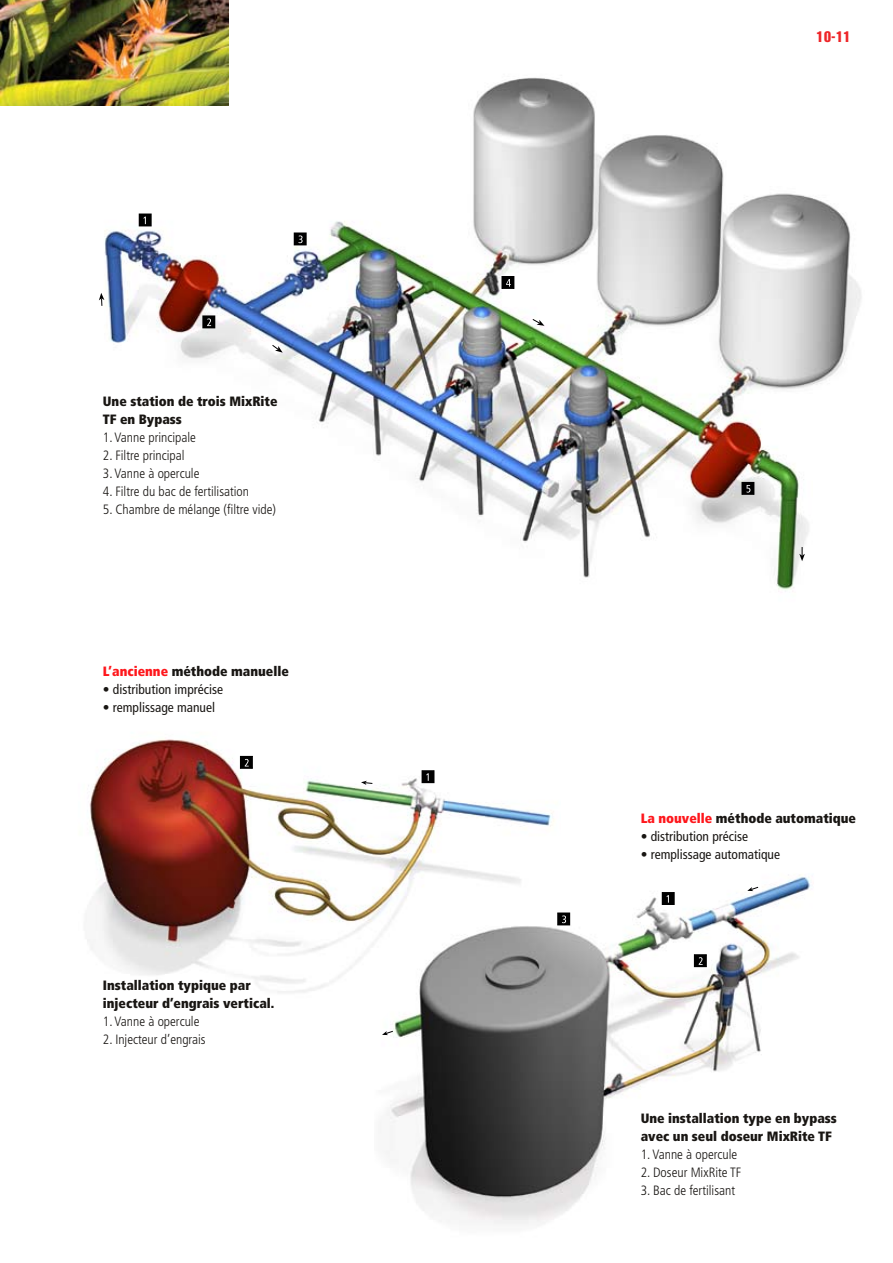
<style>
.page{position:relative;width:893px;height:1263px;background:#fff}
.page>*{position:absolute;margin:0;border:0;box-sizing:border-box;transform-origin:0 0}
.t1{font:extra-condensed 15px "Helvetica";color:#ee2528}
.t2{font:300 condensed 13.5px "Frutiger";color:#191613}
.t3{font:900 condensed 13.5px/18px "Frutiger";color:#191613}
.t4{font:condensed 13.5px "Frutiger";color:#191613}
.s1{color:#fe171c}
</style>
<div class="page">
<img style="left:0;top:0;width:228px;height:105px">
<img style="left:87px;top:739px;width:468px;height:254px">
<div style="left:422px;top:771px;width:12px;height:12px;background:#010101"></div>
<div style="left:422px;top:770px;width:12px;height:13px;border:1px solid #010101"></div>
<svg style="left:426px;top:773px;width:3px;height:8px"></svg>
<div style="left:240px;top:756px;width:12px;height:12px;background:#010101"></div>
<div style="left:240px;top:756px;width:13px;height:12px;border:1px solid #010101"></div>
<svg style="left:245px;top:759px;width:4px;height:7px"></svg>
<svg style="left:361px;top:781px;width:12px;height:4px"></svg>
<img style="left:89px;top:66px;width:773px;height:524px">
<div style="left:139px;top:214px;width:12px;height:12px;background:#000"></div>
<svg style="left:143px;top:217px;width:3px;height:7px"></svg>
<div style="left:294px;top:233px;width:12px;height:12px;background:#000"></div>
<svg style="left:298px;top:235px;width:5px;height:8px"></svg>
<div style="left:502px;top:276px;width:12px;height:12px;background:#000"></div>
<div style="left:502px;top:276px;width:12px;height:13px;border:1px solid #000"></div>
<svg style="left:506px;top:279px;width:5px;height:8px"></svg>
<div style="left:742px;top:482px;width:12px;height:12px;background:#000"></div>
<svg style="left:746px;top:485px;width:4px;height:8px"></svg>
<svg style="left:99px;top:293px;width:5px;height:13px"></svg>
<svg style="left:532px;top:318px;width:12px;height:8px"></svg>
<svg style="left:271px;top:344px;width:12px;height:9px"></svg>
<div style="left:203px;top:316px;width:12px;height:12px;background:#000"></div>
<svg style="left:207px;top:318px;width:4px;height:8px"></svg>
<svg style="left:799px;top:547px;width:6px;height:14px"></svg>
<img style="left:375px;top:870px;width:436px;height:354px">
<div style="left:662px;top:892px;width:12px;height:12px;background:#010101"></div>
<div style="left:662px;top:892px;width:12px;height:13px;border:1px solid #010101"></div>
<svg style="left:666px;top:895px;width:3px;height:8px"></svg>
<div style="left:694px;top:955px;width:12px;height:12px;background:#010101"></div>
<div style="left:694px;top:954px;width:12px;height:13px;border:1px solid #010101"></div>
<svg style="left:699px;top:957px;width:4px;height:8px"></svg>
<div style="left:558px;top:913px;width:12px;height:12px;background:#010101"></div>
<svg style="left:562px;top:915px;width:4px;height:8px"></svg>
<svg style="left:382px;top:1030px;width:12px;height:5px"></svg>
<svg style="left:747px;top:886px;width:12px;height:5px"></svg>
<p class="t3" style="left:103px;top:392px;width:176px">Une station de trois MixRite<br>TF en Bypass</p>
<p class="t2" style="left:103px;top:430px;width:95px">1. Vanne principale</p>
<p class="t2" style="left:103px;top:448px;width:83px">2. Filtre principal</p>
<p class="t2" style="left:103px;top:466px;width:98px">3. Vanne à opercule</p>
<p class="t2" style="left:103px;top:484px;width:148px">4. Filtre du bac de fertilisation</p>
<p class="t2" style="left:103px;top:502px;width:175px">5. Chambre de mélange (filtre vide)</p>
<p class="t3" style="left:103px;top:662px;width:187px"><span class="s1">L’ancienne</span> méthode manuelle</p>
<p class="t4" style="left:103px;top:681px;width:122px">• distribution imprécise</p>
<p class="t4" style="left:103px;top:699px;width:114px">• remplissage manuel</p>
<p class="t3" style="left:103px;top:976px;width:173px">Installation typique par injecteur d’engrais vertical.</p>
<p class="t2" style="left:103px;top:1014px;width:98px">1. Vanne à opercule</p>
<p class="t2" style="left:103px;top:1032px;width:104px">2. Injecteur d’engrais</p>
<p class="t1" style="left:816px;top:27px;width:36px">10-11</p>
<p class="t3" style="left:641px;top:809px;width:217px"><span class="s1">La nouvelle</span> méthode automatique</p>
<p class="t4" style="left:641px;top:829px;width:109px">• distribution précise</p>
<p class="t4" style="left:641px;top:847px;width:141px">• remplissage automatique</p>
<p class="t3" style="left:641px;top:1109px;width:198px">Une installation type en bypass avec un seul doseur MixRite TF</p>
<p class="t2" style="left:641px;top:1147px;width:98px">1. Vanne à opercule</p>
<p class="t2" style="left:641px;top:1165px;width:102px">2. Doseur MixRite TF</p>
<p class="t2" style="left:641px;top:1183px;width:96px">3. Bac de fertilisant</p>
</div>
